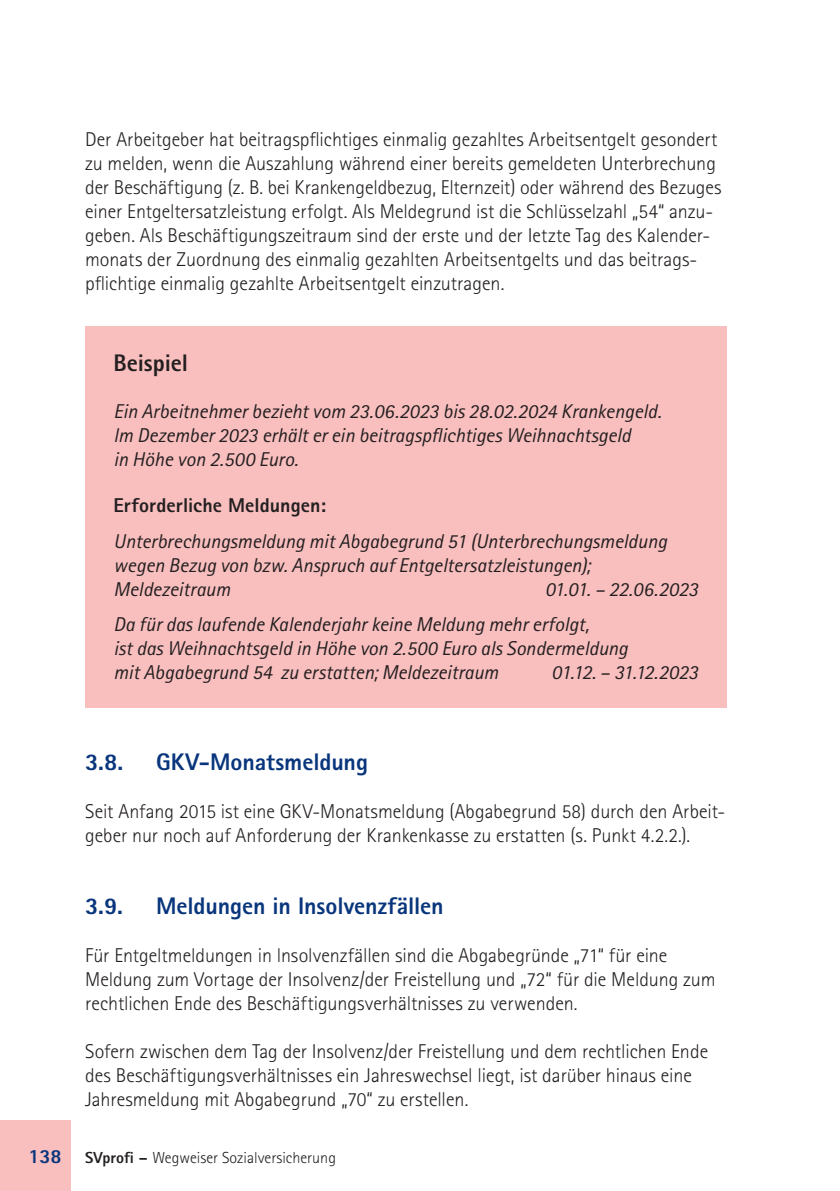
<style>
.page{position:relative;width:840px;height:1191px;background:#fff}
.page>*{position:absolute;margin:0;border:0;box-sizing:border-box;transform-origin:0 0}
.t1{font:800 24px "Rotis Sans Serif Std";letter-spacing:-.005em;color:#08357c}
.t2{font:800 24px "Rotis Sans Serif Std";letter-spacing:-.005em;color:#231f20}
.t3{font:300 20px/24px "Rotis Sans Serif Std";color:#231f20}
.t4{font:italic 20px/24px "Rotis Sans Serif Std";letter-spacing:-.005em;color:#231f20}
.t5{font:800 20px "Rotis Sans Serif Std";letter-spacing:.005em;color:#231f20}
.t6{font:italic 20px "Rotis Sans Serif Std";letter-spacing:-.04em;color:#231f20}
.t7{font:300 16px "Rotis Sans Serif Std";color:#231f20}
.s1{font-weight:800;font-size:20px;color:#08357c}
.s2{font-weight:800}
</style>
<div class="page">
<div style="left:0;top:1120px;width:71px;height:71px;background:#f9bebe"></div>
<div style="left:85px;top:326px;width:641px;height:381px;background:#f9bebe"></div>
<p class="t3" style="left:85px;top:127px;width:637px">Der Arbeitgeber hat beitragspflichtiges einmalig gezahltes Arbeitsentgelt gesondert zu melden, wenn die Auszahlung während einer bereits gemeldeten Unterbrechung der Beschäftigung (z. B. bei Krankengeldbezug, Elternzeit) oder während des Bezuges einer Entgeltersatzleistung erfolgt. Als Meldegrund ist die Schlüsselzahl „54“ anzu&shy;geben. Als Beschäftigungszeitraum sind der erste und der Ietzte Tag des Kalender&shy;monats der Zuordnung des einmalig gezahlten Arbeitsentgelts und das beitrags&shy;pflichtige einmalig gezahlte Arbeitsentgelt einzutragen.</p>
<p class="t2" style="left:113px;top:347px;width:76px">Beispiel</p>
<p class="t4" style="left:113px;top:399px;width:549px">Ein Arbeitnehmer bezieht vom 23.06.2023 bis 28.02.2024 Krankengeld. lm Dezember 2023 erhält er ein beitragspflichtiges Weihnachtsgeld<br>in Höhe von 2.500 Euro.</p>
<p class="t5" style="left:113px;top:493px;width:214px">Erforderliche Meldungen:</p>
<p class="t4" style="left:113px;top:529px;width:554px">Unterbrechungsmeldung mit Abgabegrund 51 (Unterbrechungsmeldung wegen Bezug von bzw. Anspruch auf Entgeltersatzleistungen);<br>Meldezeitraum</p>
<p class="t4" style="left:113px;top:571px;width:585px;line-height:35.4px;text-indent:431px">01.01. – 22.06.2023<br>Da für das laufende Kalenderjahr keine Meldung mehr erfolgt,</p>
<p class="t4" style="left:113px;top:636px;width:515px">ist das Weihnachtsgeld in Höhe von 2.500 Euro als Sondermeldung mit Abgabegrund 54 zu erstatten; Meldezeitraum</p>
<p class="t6" style="left:551px;top:660px;width:148px">01.12. – 31.12.2023</p>
<p class="t1" style="left:85px;top:746px;width:40px">3.8.</p>
<p class="t1" style="left:156px;top:746px;width:213px">GKV-Monatsmeldung</p>
<p class="t3" style="left:85px;top:799px;width:641px">Seit Anfang 2015 ist eine GKV-Monatsmeldung (Abgabegrund 58) durch den Arbeit&shy;geber nur noch auf Anforderung der Krankenkasse zu erstatten (s. Punkt 4.2.2.).</p>
<p class="t1" style="left:85px;top:890px;width:39px">3.9.</p>
<p class="t1" style="left:156px;top:890px;width:289px">Meldungen in Insolvenzfällen</p>
<p class="t3" style="left:85px;top:943px;width:631px">Für Entgeltmeldungen in lnsolvenzfällen sind die Abgabegründe „71“ für eine<br>Meldung zum Vortage der Insolvenz/der Freistellung und „72“ für die Meldung zum rechtlichen Ende des Beschäftigungsverhältnisses zu verwenden.</p>
<p class="t3" style="left:85px;top:1039px;width:624px">Sofern zwischen dem Tag der Insolvenz/der Freistellung und dem rechtlichen Ende des Beschäftigungsverhältnisses ein Jahreswechsel liegt, ist darüber hinaus eine<br>Jahresmeldung mit Abgabegrund „70“ zu erstellen.</p>
<p class="t7" style="left:28px;top:1148px;width:309px"><span class="s1">138</span> <span class="s2">SVprofi –</span> Wegweiser Sozialversicherung</p>
</div>
